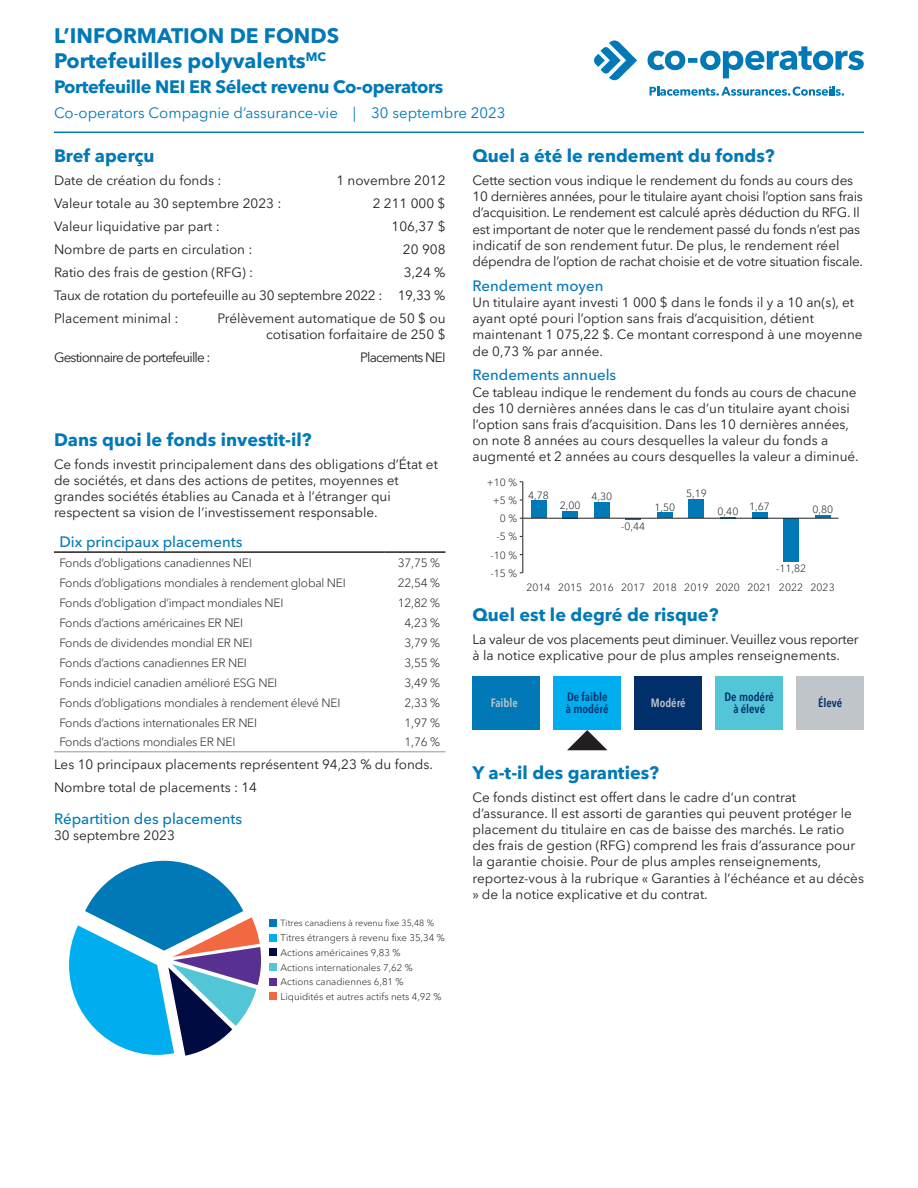
<style>
.page{position:relative;width:918px;height:1188px;background:#fff}
.page>*{position:absolute;margin:0;border:0;box-sizing:border-box;transform-origin:0 0}
.t1{font:700 21px/25.2px "Avenir Next LT Pro";color:#0079b6}
.t2{font:700 18px "Avenir Next LT Pro";color:#0079b6}
.t3{font:700 18px "Avenir Next LT Pro";letter-spacing:-.02em;color:#0079b6}
.t4{font:500 15px "Avenir Next LT Pro";color:#0079b6}
.t5{font:15px "Avenir Next LT Pro";color:#0079b6}
.t6{font:13.5px/16.2px "Avenir Next LT Pro";color:#231f20}
.t7{font:13.5px/16.2px "Avenir Next LT Pro";letter-spacing:-.02em;color:#231f20}
.t8{font:13.5px "Avenir Next LT Pro";letter-spacing:-.06em;color:#231f20}
.t9{font:300 12px "Avenir Next LT Pro";letter-spacing:-.02em;color:#231f20}
.t10{font:600 condensed 12px/12px "Avenir Next LT Pro";color:#002f6b}
.t11{font:600 condensed 12px "Avenir Next LT Pro";color:#c0c5ca}
.t12{font:300 10.5px "Avenir Next LT Pro";color:#231f20}
.t13{font:300 9.75px/14.5px "Avenir Next LT Pro";color:#231f20}
.t14{font:300 9px "Avenir Next LT Pro";color:#231f20}
</style>
<div class="page">
<hr style="left:54px;top:132px;width:810px;height:1px;background:#0079b6">
<hr style="left:54px;top:551px;width:331px;height:2px;background:#231f20">
<hr style="left:385px;top:551px;width:61px;height:2px;background:#231f20">
<hr style="left:54px;top:751px;width:331px;height:1px;background:#939598">
<hr style="left:385px;top:751px;width:61px;height:1px;background:#939598">
<div style="left:270px;top:919px;width:7px;height:8px;background:#0079b6"></div>
<div style="left:270px;top:934px;width:7px;height:7px;background:#00aeef"></div>
<div style="left:270px;top:949px;width:7px;height:7px;background:#000c41"></div>
<div style="left:270px;top:963px;width:7px;height:8px;background:#52c5d6"></div>
<div style="left:270px;top:978px;width:7px;height:7px;background:#583092"></div>
<div style="left:270px;top:992px;width:7px;height:8px;background:#f26941"></div>
<svg style="left:69px;top:861px;width:192px;height:195px"></svg>
<div style="left:531px;top:501px;width:15px;height:17px;background:#0079b6"></div>
<div style="left:562px;top:511px;width:16px;height:7px;background:#0079b6"></div>
<div style="left:594px;top:503px;width:16px;height:15px;background:#0079b6"></div>
<svg style="left:625px;top:519px;width:16px;height:1px"></svg>
<div style="left:657px;top:513px;width:16px;height:5px;background:#0079b6"></div>
<div style="left:689px;top:499px;width:15px;height:19px;background:#0079b6"></div>
<svg style="left:720px;top:517px;width:16px;height:1px"></svg>
<div style="left:752px;top:512px;width:15px;height:6px;background:#0079b6"></div>
<div style="left:783px;top:518px;width:16px;height:43px;background:#0079b6"></div>
<hr style="left:815px;top:515px;width:16px;height:3px;background:#0079b6">
<hr style="left:523px;top:518px;width:315px;height:1px;background:#231f20">
<hr style="left:522px;top:482px;width:1px;height:91px;background:#231f20">
<svg style="left:567px;top:730px;width:40px;height:20px"></svg>
<div style="left:472px;top:676px;width:68px;height:54px;background:#0079b6"></div>
<div style="left:554px;top:676px;width:67px;height:54px;background:#00aeef"></div>
<div style="left:715px;top:676px;width:68px;height:54px;background:#52c5d6"></div>
<div style="left:634px;top:676px;width:68px;height:54px;background:#002f6b"></div>
<div style="left:796px;top:676px;width:68px;height:54px;background:#c0c5ca"></div>
<svg style="left:650px;top:86px;width:194px;height:10px"></svg>
<svg style="left:594px;top:41px;width:43px;height:39px"></svg>
<svg style="left:648px;top:46px;width:216px;height:32px"></svg>
<h1 class="t1" style="left:54px;top:23px;width:287px">L’INFORMATION DE FONDS<br>Portefeuilles polyvalents<sup>MC</sup></h1>
<h2 class="t3" style="left:54px;top:76px;width:391px">Portefeuille NEI ER Sélect revenu Co‑operators</h2>
<p class="t5" style="left:54px;top:104px;width:453px">Co‑operators Compagnie d’assurance-vie | 30 septembre 2023</p>
<h2 class="t2" style="left:54px;top:145px;width:102px">Bref aperçu</h2>
<p class="t6" style="left:54px;top:172px;width:169px">Date de création du fonds :</p>
<p class="t6" style="left:336px;top:172px;width:111px">1 novembre 2012</p>
<p class="t6" style="left:54px;top:195px;width:229px">Valeur totale au 30 septembre 2023 :</p>
<p class="t6" style="left:373px;top:195px;width:74px">2 211 000 $</p>
<p class="t6" style="left:54px;top:218px;width:168px">Valeur liquidative par part :</p>
<p class="t6" style="left:392px;top:218px;width:55px">106,37 $</p>
<p class="t6" style="left:54px;top:241px;width:200px">Nombre de parts en circulation :</p>
<p class="t6" style="left:403px;top:241px;width:44px">20 908</p>
<p class="t6" style="left:54px;top:264px;width:201px">Ratio des frais de gestion (RFG) :</p>
<h2 class="t2" style="left:472px;top:145px;width:304px">Quel a été le rendement du fonds?</h2>
<p class="t7" style="left:472px;top:172px;width:392px">Cette section vous indique le rendement du fonds au cours des 10 dernières années, pour le titulaire ayant choisi l’option sans frais d’acquisition. Le rendement est calculé après déduction du RFG. Il est important de noter que le rendement passé du fonds n’est pas indicatif de son rendement futur. De plus, le rendement réel dépendra de l’option de rachat choisie et de votre situation fiscale.</p>
<p class="t4" style="left:472px;top:277px;width:132px">Rendement moyen</p>
<p class="t6" style="left:472px;top:294px;width:392px">Un titulaire ayant investi 1 000 $ dans le fonds il y a 10 an(s), et ayant opté pouri l’option sans frais d’acquisition, détient maintenant 1 075,22 $. Ce montant correspond à une moyenne de 0,73 % par année.</p>
<p class="t4" style="left:472px;top:366px;width:145px">Rendements annuels</p>
<p class="t6" style="left:472px;top:384px;width:388px">Ce tableau indique le rendement du fonds au cours de chacune des 10 dernières années dans le cas d’un titulaire ayant choisi l’option sans frais d’acquisition. Dans les 10 dernières années, on note 8 années au cours desquelles la valeur du fonds a augmenté et 2 années au cours desquelles la valeur a diminué.</p>
<p class="t6" style="left:54px;top:261px;width:393px;line-height:23px;text-align:justify;text-indent:350px">3,24 % Taux de rotation du portefeuille au 30 septembre 2022 : 19,33 % Placement minimal :</p>
<p class="t6" style="left:218px;top:310px;width:229px;text-align:right">Prélèvement automatique de 50 $ ou cotisation forfaitaire de 250 $</p>
<p class="t8" style="left:54px;top:349px;width:158px">Gestionnaire de portefeuille :</p>
<p class="t8" style="left:360px;top:349px;width:87px">Placements NEI</p>
<h2 class="t2" style="left:54px;top:428px;width:259px">Dans quoi le fonds investit-il?</h2>
<p class="t6" style="left:54px;top:456px;width:385px">Ce fonds investit principalement dans des obligations d’État et de sociétés, et dans des actions de petites, moyennes et grandes sociétés établies au Canada et à l’étranger qui respectent sa vision de l’investissement responsable.</p>
<p class="t4" style="left:59px;top:532px;width:184px">Dix principaux placements</p>
<p class="t9" style="left:59px;top:556px;width:194px">Fonds d’obligations canadiennes NEI</p>
<p class="t9" style="left:398px;top:556px;width:44px">37,75 %</p>
<p class="t9" style="left:59px;top:576px;width:288px">Fonds d’obligations mondiales à rendement global NEI</p>
<p class="t9" style="left:398px;top:576px;width:44px">22,54 %</p>
<p class="t9" style="left:59px;top:596px;width:225px">Fonds d’obligation d’impact mondiales NEI</p>
<p class="t9" style="left:398px;top:596px;width:44px">12,82 %</p>
<p class="t9" style="left:59px;top:616px;width:185px">Fonds d’actions américaines ER NEI</p>
<p class="t9" style="left:405px;top:616px;width:37px">4,23 %</p>
<p class="t9" style="left:59px;top:636px;width:195px">Fonds de dividendes mondial ER NEI</p>
<p class="t9" style="left:405px;top:636px;width:37px">3,79 %</p>
<p class="t9" style="left:59px;top:655px;width:189px">Fonds d’actions canadiennes ER NEI</p>
<p class="t9" style="left:405px;top:655px;width:37px">3,55 %</p>
<p class="t9" style="left:59px;top:675px;width:219px">Fonds indiciel canadien amélioré ESG NEI</p>
<p class="t9" style="left:405px;top:675px;width:37px">3,49 %</p>
<p class="t9" style="left:59px;top:695px;width:282px">Fonds d’obligations mondiales à rendement élevé NEI</p>
<p class="t9" style="left:405px;top:695px;width:37px">2,33 %</p>
<p class="t9" style="left:59px;top:715px;width:199px">Fonds d’actions internationales ER NEI</p>
<p class="t9" style="left:405px;top:715px;width:37px">1,97 %</p>
<p class="t9" style="left:59px;top:735px;width:177px">Fonds d’actions mondiales ER NEI</p>
<p class="t9" style="left:405px;top:735px;width:37px">1,76 %</p>
<p class="t6" style="left:54px;top:753px;width:380px;line-height:23px">Les 10 principaux placements représentent 94,23 % du fonds.<br>Nombre total de placements : 14</p>
<p class="t4" style="left:54px;top:809px;width:190px">Répartition des placements</p>
<p class="t6" style="left:54px;top:827px;width:122px">30 septembre 2023</p>
<p class="t12" style="left:487px;top:476px;width:32px">+10 %</p>
<p class="t12" style="left:686px;top:487px;width:22px">5,19</p>
<p class="t12" style="left:528px;top:489px;width:22px">4,78</p>
<p class="t12" style="left:591px;top:491px;width:22px">4,30</p>
<p class="t12" style="left:493px;top:494px;width:26px">+5 %</p>
<p class="t12" style="left:560px;top:499px;width:22px">2,00</p>
<p class="t12" style="left:749px;top:500px;width:22px">1,67</p>
<p class="t12" style="left:654px;top:501px;width:22px">1,50</p>
<p class="t12" style="left:812px;top:503px;width:22px">0,80</p>
<p class="t12" style="left:718px;top:505px;width:22px">0,40</p>
<p class="t12" style="left:500px;top:512px;width:19px">0 %</p>
<p class="t12" style="left:621px;top:520px;width:26px">-0,44</p>
<p class="t12" style="left:496px;top:530px;width:22px">-5 %</p>
<p class="t12" style="left:490px;top:549px;width:28px">-10 %</p>
<p class="t12" style="left:776px;top:562px;width:32px">-11,82</p>
<p class="t12" style="left:490px;top:567px;width:28px">-15 %</p>
<p class="t12" style="left:526px;top:581px;width:310px">2014 2015 2016 2017 2018 2019 2020 2021 2022 2023</p>
<h2 class="t2" style="left:472px;top:603px;width:248px">Quel est le degré de risque?</h2>
<p class="t7" style="left:472px;top:631px;width:388px">La valeur de vos placements peut diminuer. Veuillez vous reporter à la notice explicative pour de plus amples renseignements.</p>
<p class="t11" style="left:491px;top:695px;width:29px">Faible</p>
<p class="t10" style="left:566px;top:690px;width:44px">De faible à modéré</p>
<p class="t10" style="left:724px;top:690px;width:51px;text-align:center">De modéré à élevé</p>
<p class="t11" style="left:651px;top:695px;width:36px">Modéré</p>
<p class="t10" style="left:818px;top:696px;width:26px">Élevé</p>
<h2 class="t2" style="left:472px;top:761px;width:188px">Y a-t-il des garanties?</h2>
<p class="t6" style="left:472px;top:789px;width:393px">Ce fonds distinct est offert dans le cadre d’un contrat d’assurance. Il est assorti de garanties qui peuvent protéger le placement du titulaire en cas de baisse des marchés. Le ratio des frais de gestion (RFG) comprend les frais d’assurance pour la garantie choisie. Pour de plus amples renseignements, reportez-vous à la rubrique « Garanties à l’échéance et au décès » de la notice explicative et du contrat.</p>
<p class="t14" style="left:281px;top:918px;width:155px">Titres canadiens à revenu fixe 35,48 %</p>
<p class="t13" style="left:281px;top:931px;width:166px">Titres étrangers à revenu fixe 35,34 %<br>Actions américaines 9,83 %<br>Actions internationales 7,62 %<br>Actions canadiennes 6,81 %<br>Liquidités et autres actifs nets 4,92 %</p>
</div>
